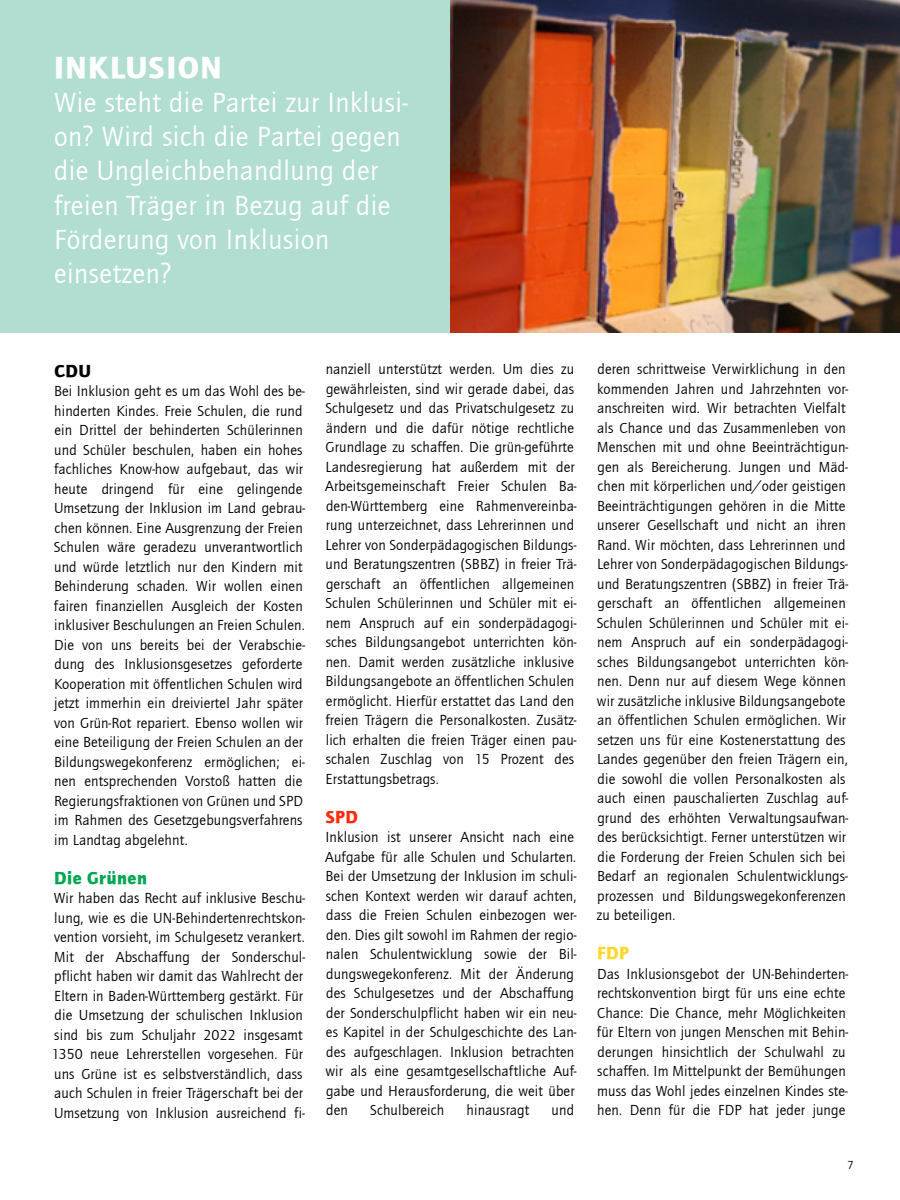
<style>
.page{position:relative;width:900px;height:1200px;background:#fff}
.page>*{position:absolute;margin:0;border:0;box-sizing:border-box;transform-origin:0 0}
.t1{font:31.5px "Quay Sans ITCTT Black";letter-spacing:.045em;color:#fff}
.t2{font:28.5px/34.2px "Quay Sans ITCTT Book";letter-spacing:.02em;color:#fff}
.t3{font:18px "Quay Sans ITCTT Black";color:#00a651}
.t4{font:18px "Quay Sans ITCTT Black";color:#000}
.t5{font:18px "Quay Sans ITCTT Black";color:#ff2b06}
.t6{font:18px "Quay Sans ITCTT Black";color:#ffd629}
.t7{font:15px/19.5px "Quay Sans ITCTT Book";letter-spacing:.01em;color:#000}
.t8{font:12px "Quay Sans ITCTT Book";color:#000}
</style>
<div class="page">
<div style="left:0;top:0;width:450px;height:333px;background:#b2ded2"></div>
<img style="left:450px;top:0;width:450px;height:333px">
<h1 class="t1" style="left:54px;top:48px;width:169px">Inklusion</h1>
<h2 class="t2" style="left:54px;top:85px;width:355px">Wie steht die Partei zur I nklusi&shy;on? Wird sich die Partei gegen die Ungleichbehandlung der freien Träger in Bezug auf die<br>Förderung von I nklusion einsetzen?</h2>
<p class="t4" style="left:54px;top:359px;width:13px">CDU</p>
<p class="t7" style="left:54px;top:381px;width:253px">Bei I nklusion geht es um das Wohl des be&shy;hinderten Kindes. Freie Schulen, die rund ein Drittel der behinderten Schülerinnen und Schüler beschulen, haben ein hohes fachliches Know-how aufgebaut, das wir heute dringend für eine gelingende Umsetzung der I nklusion im Land gebrau&shy;chen können. Eine Ausgrenzung der Freien Schulen wäre geradezu unverantwortlich und würde letztlich nur den Kindern mit Behinderung schaden. Wir wollen einen fairen finanziellen Ausgleich der Kosten inklusiver Beschulungen an Freien Schulen.<br>Die von uns bereits bei der Verabschie&shy;dung des I nklusionsgesetzes geforderte Kooperation mit öffentlichen Schulen wird jetzt immerhin ein dreiviertel Jahr später von Grün-Rot repariert. Ebenso wollen wir eine Beteiligung der Freien Schulen an der Bildungswegekonferenz ermöglichen; ei&shy;nen entsprechenden Vorstoß hatten die Regierungsfraktionen von Grünen und SPD im Rahmen des Gesetzgebungsverfahrens im Landtag abgelehnt.</p>
<p class="t3" style="left:54px;top:866px;width:94px">Die Grünen</p>
<p class="t7" style="left:52px;top:888px;width:255px">Wir haben das Recht auf inklusive Beschu&shy;lung, wie es die UN-Behindertenrechtskon&shy;vention vorsieht, im Schulgesetz verankert.<br>Mit der Abschaffung der Sonderschul&shy;pflicht haben wir damit das Wahlrecht der Eltern in Baden-Württemberg gestärkt. Für die Umsetzung der schulischen I nklusion sind bis zum Schuljahr 2022 insgesamt 1350 neue Lehrerstellen vorgesehen. Für uns Grüne ist es selbstverständlich, dass auch Schulen in freier Trägerschaft bei der Umsetzung von I nklusion ausreichend fi-</p>
<p class="t7" style="left:325px;top:359px;width:253px">nanziell unterstützt werden. Um dies zu gewährleisten, sind wir gerade dabei, das Schulgesetz und das Privatschulgesetz zu ändern und die dafür nötige rechtliche Grundlage zu schaffen. Die grün-geführte Landesregierung hat außerdem mit der Arbeitsgemeinschaft Freier Schulen Ba&shy;den-Württemberg eine Rahmenvereinba&shy;rung unterzeichnet, dass Lehrerinnen und Lehrer von Sonderpädagogischen Bildungs&shy;und Beratungszentren (SBBZ) in freier Trä&shy;gerschaft an öffentlichen allgemeinen Schulen Schülerinnen und Schüler mit ei&shy;nem Anspruch auf ein sonderpädagogi&shy;sches Bildungsangebot unterrichten kön&shy;nen. Damit werden zusätzliche inklusive Bildungsangebote an öffentlichen Schulen ermöglicht. Hierfür erstattet das Land den freien Trägern die Personalkosten. Zusätz&shy;lich erhalten die freien Träger einen pau&shy;schalen Zuschlag von 15 Prozent des Erstattungsbetrags.</p>
<p class="t5" style="left:326px;top:806px;width:12px">SPD</p>
<p class="t7" style="left:325px;top:827px;width:253px">I nklusion ist unserer Ansicht nach eine Aufgabe für alle Schulen und Schularten.<br>Bei der Umsetzung der I nklusion im schuli&shy;schen Kontext werden wir darauf achten, dass die Freien Schulen einbezogen wer&shy;den. Dies gilt sowohl im Rahmen der regio&shy;nalen Schulentwicklung sowie der Bil&shy;dungswegekonferenz. Mit der Änderung des Schulgesetzes und der Abschaffung der Sonderschulpflicht haben wir ein neu&shy;es Kapitel in der Schulgeschichte des Lan&shy;des aufgeschlagen. I nklusion betrachten wir als eine gesamtgesellschaftliche Auf&shy;gabe und Herausforderung, die weit über den</p>
<p class="t7" style="left:370px;top:1100px;width:75px">Schulbereich</p>
<p class="t7" style="left:467px;top:1100px;width:64px">hinausragt</p>
<p class="t7" style="left:552px;top:1100px;width:24px">und</p>
<p class="t7" style="left:597px;top:359px;width:253px">deren schrittweise Verwirklichung in den kommenden Jahren und Jahrzehnten vor&shy;anschreiten wird. Wir betrachten Vielfalt als Chance und das Zusammenleben von Menschen mit und ohne Beeinträchtigun&shy;gen als Bereicherung. Jungen und Mäd&shy;chen mit körperlichen und/oder geistigen Beeinträchtigungen gehören in die Mitte unserer Gesellschaft und nicht an ihren Rand. Wir möchten, dass Lehrerinnen und Lehrer von Sonderpädagogischen Bildungs&shy;und Beratungszentren (SBBZ) in freier Trä&shy;gerschaft an öffentlichen allgemeinen Schulen Schülerinnen und Schüler mit ei&shy;nem Anspruch auf ein sonderpädagogi&shy;sches Bildungsangebot unterrichten kön&shy;nen. Denn nur auf diesem Wege können wir zusätzliche inklusive Bildungsangebote an öffentlichen Schulen ermöglichen. Wir setzen uns für eine Kostenerstattung des Landes gegenüber den freien Trägern ein, die sowohl die vollen Personalkosten als auch einen pauschalierten Zuschlag auf&shy;grund des erhöhten Verwaltungsaufwan&shy;des berücksichtigt. Ferner unterstützen wir die Forderung der Freien Schulen sich bei Bedarf an regionalen Schulentwicklungs&shy;prozessen und Bildungswegekonferenzen zu beteiligen.</p>
<p class="t6" style="left:597px;top:942px;width:12px">FDP</p>
<p class="t7" style="left:597px;top:964px;width:252px">Das I nklusionsgebot der UN-Behinderten&shy;rechtskonvention birgt für uns eine echte Chance: Die Chance, mehr Möglichkeiten für Eltern von jungen Menschen mit Behin&shy;derungen hinsichtlich der Schulwahl zu schaffen. I m Mittelpunkt der Bemühungen muss das Wohl jedes einzelnen Kindes ste&shy;hen. Denn für die FDP hat jeder junge</p>
<p class="t8" style="left:848px;top:1157px;width:8px">7</p>
</div>
